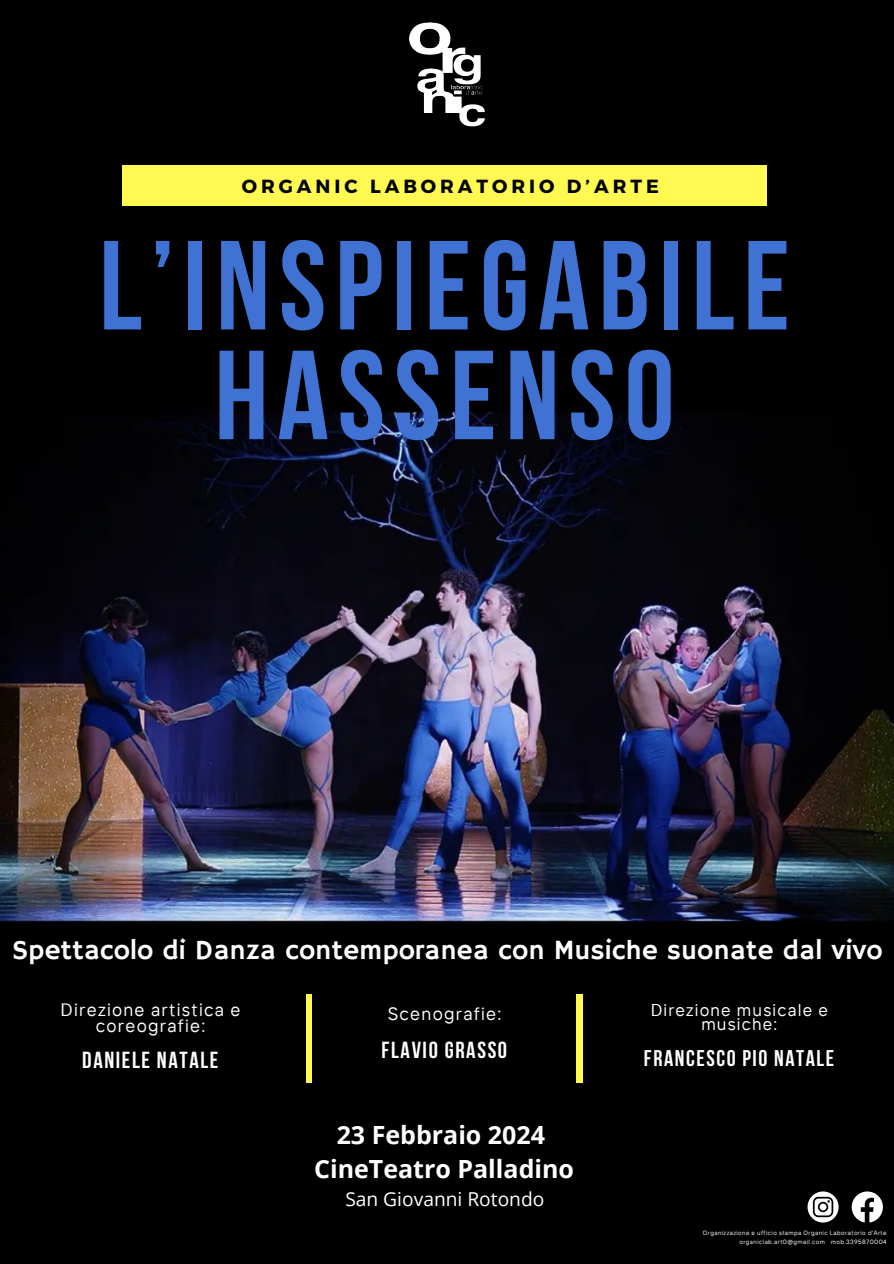
<style>
.page{position:relative;width:894px;height:1264px;background:#fff}
.page>*{position:absolute;margin:0;border:0;box-sizing:border-box;transform-origin:0 0}
.t1{font:700 126.45px/109.6px "Bebas Neue";letter-spacing:.07em;color:#4072d3;text-align:center}
.t2{font:27.75px "Hammersmith One";color:#fff}
.t3{font:700 25.05px/34.3px "Open Sans";color:#fff;text-align:center}
.t4{font:700 23.25px "Bebas Neue";letter-spacing:.07em;color:#fff}
.t5{font:700 23.1px "Bebas Neue";letter-spacing:.07em;color:#fff}
.t6{font:700 22.65px "Bebas Neue";letter-spacing:.07em;color:#fff}
.t7{font:19.2px "Open Sans";color:#fff}
.t8{font:700 19.05px "Montserrat";letter-spacing:.21em;color:#000}
.t9{font:17.85px/15.1px "TT Interphases";letter-spacing:.07em;color:#fff;text-align:center}
.t10{font:16.95px/14.4px "TT Interphases";letter-spacing:.07em;color:#fff;text-align:center}
.t11{font:6.15px "TT Interphases";letter-spacing:.07em;color:#fff}
</style>
<div class="page">
<div style="left:0;top:0;width:893px;height:1263px;background:#000"></div>
<img style="left:0;top:405px;width:893px;height:518px">
<div style="left:122px;top:165px;width:644px;height:40px;background:#fff952"></div>
<div style="left:306px;top:994px;width:5px;height:88px;background:#fff952"></div>
<img style="left:409px;top:22px;width:76px;height:105px">
<div style="left:576px;top:994px;width:6px;height:88px;background:#fff952"></div>
<svg style="left:807px;top:1191px;width:31px;height:31px"></svg>
<svg style="left:851px;top:1191px;width:31px;height:31px"></svg>
<p class="t8" style="left:242px;top:173px;width:418px">ORGANIC LABORATORIO D’ARTE</p>
<h4 class="t1" style="left:99px;top:243px;width:692px">L’INSPIEGABILE<br>HASSENSO</h4>
<p class="t2" style="left:12px;top:933px;width:871px">Spettacolo di Danza contemporanea con Musiche suonate dal vivo</p>
<h5 class="t9" style="left:61px;top:1002px;width:181px">Direzione artistica e coreografie:</h5>
<h3 class="t5" style="left:82px;top:1050px;width:138px">DANIELE NATALE</h3>
<h5 class="t9" style="left:387px;top:1005px;width:115px">Scenografie:</h5>
<h3 class="t4" style="left:381px;top:1040px;width:127px">FLAVIO GRASSO</h3>
<p class="t3" style="left:314px;top:1116px;width:261px">23 Febbraio 2024<br>CineTeatro Palladino</p>
<p class="t7" style="left:345px;top:1184px;width:200px">San Giovanni Rotondo</p>
<h1 class="t10" style="left:650px;top:1002px;width:179px">Direzione musicale e musiche:</h1>
<h2 class="t6" style="left:643px;top:1048px;width:192px">FRANCESCO PIO NATALE</h2>
<h6 class="t11" style="left:702px;top:1229px;width:185px">Organizzazione e ufficio stampa Organic Laboratorio d’Arte</h6>
<h3 class="t11" style="left:739px;top:1237px;width:149px">organiclab.art0@gmail.com mob.3395870004</h3>
</div>
